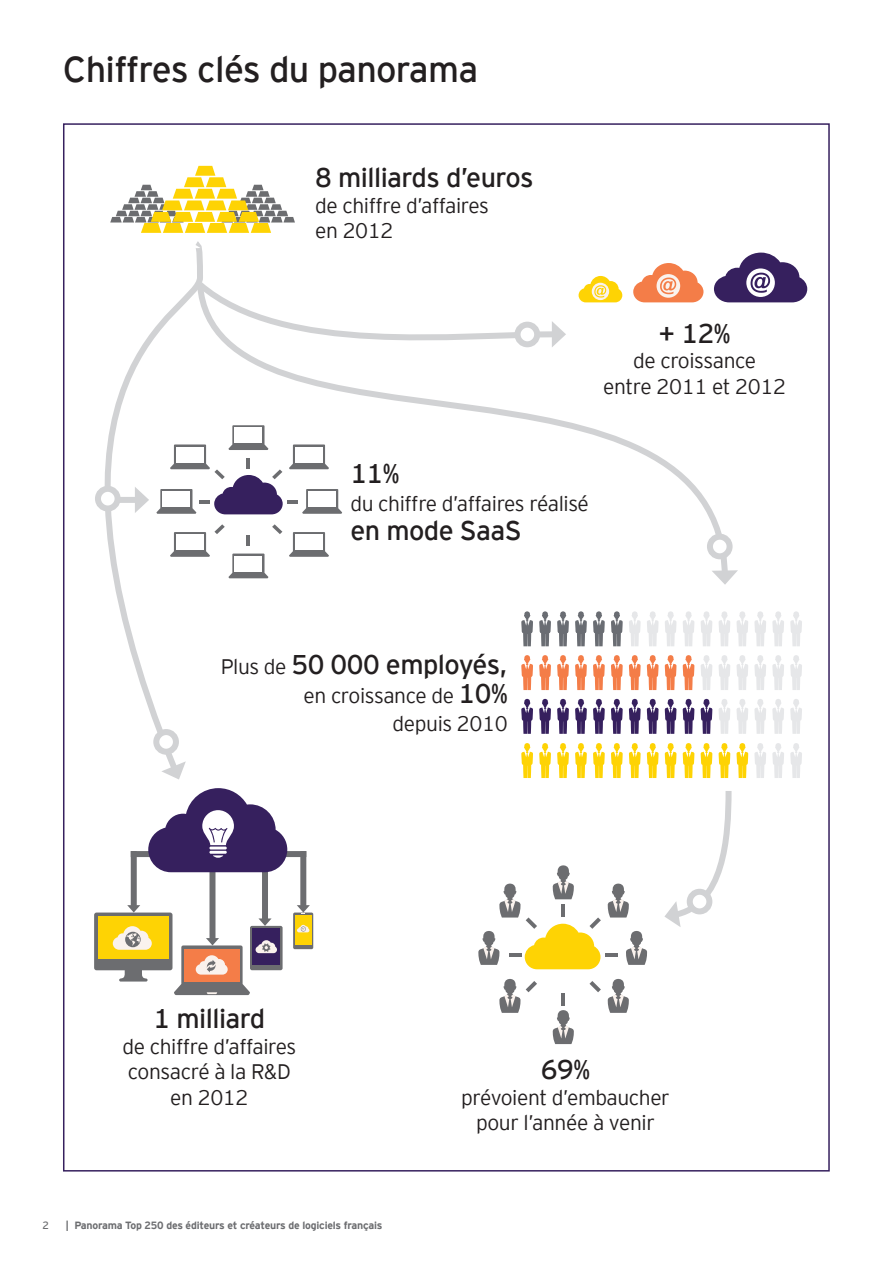
<style>
.page{position:relative;width:893px;height:1263px;background:#fff}
.page>*{position:absolute;margin:0;border:0;box-sizing:border-box;transform-origin:0 0}
.Headline_1{font:36px "EY Interstate";letter-spacing:-.02em;color:#231f20}
.EY_Signature__Cover{font:27px "EY Interstate";letter-spacing:-.02em;color:#231f20}
.EY_Signature__Cover-2{font:300 21px/25.5px "EY Interstate";letter-spacing:-.02em;color:#231f20;text-align:center}
.t1{font:700 10.5px "EY Interstate";letter-spacing:-.02em;color:#6c6d70}
.Page_No_s_Left{font:10.5px "EY Interstate";color:#6c6d70}
.s1{font-weight:300;font-size:21px}
.s2{font-weight:400;font-size:27px}
</style>
<div class="page">
<svg style="left:589px;top:981px;width:12px;height:11px"></svg>
<hr style="left:605px;top:953px;width:13px;height:4px;background:#6c6d70">
<hr style="left:561px;top:994px;width:4px;height:12px;background:#6c6d70">
<svg style="left:607px;top:883px;width:22px;height:34px"></svg>
<svg style="left:607px;top:979px;width:22px;height:34px"></svg>
<svg style="left:499px;top:979px;width:38px;height:34px"></svg>
<svg style="left:553px;top:1010px;width:21px;height:34px"></svg>
<svg style="left:626px;top:931px;width:21px;height:34px"></svg>
<svg style="left:478px;top:865px;width:123px;height:104px"></svg>
<svg style="left:293px;top:912px;width:20px;height:37px"></svg>
<div style="left:295px;top:915px;width:17px;height:29px;background:#fed304"></div>
<svg style="left:94px;top:788px;width:216px;height:207px"></svg>
<svg style="left:110px;top:166px;width:185px;height:67px"></svg>
<svg style="left:594px;top:276px;width:13px;height:2px"></svg>
<svg style="left:644px;top:263px;width:53px;height:15px"></svg>
<svg style="left:721px;top:253px;width:86px;height:49px"></svg>
<svg style="left:63px;top:241px;width:140px;height:538px"></svg>
<svg style="left:161px;top:761px;width:25px;height:18px"></svg>
<svg style="left:192px;top:276px;width:11px;height:80px"></svg>
<svg style="left:194px;top:278px;width:537px;height:304px"></svg>
<svg style="left:712px;top:570px;width:26px;height:15px"></svg>
<div style="left:710px;top:537px;width:20px;height:19px;background:#fff;border-radius:50%"></div>
<div style="left:707px;top:534px;width:26px;height:25px;border:6px solid #d1d2d4;border-radius:50%"></div>
<div style="left:98px;top:489px;width:20px;height:19px;background:#fff;border-radius:50%"></div>
<div style="left:95px;top:486px;width:26px;height:25px;border:6px solid #d1d2d4;border-radius:50%"></div>
<div style="left:156px;top:732px;width:20px;height:20px;background:#fff;border-radius:50%"></div>
<div style="left:153px;top:729px;width:26px;height:26px;border:6px solid #d1d2d4;border-radius:50%"></div>
<div style="left:517px;top:325px;width:20px;height:19px;background:#fff;border-radius:50%"></div>
<div style="left:514px;top:322px;width:26px;height:25px;border:6px solid #d1d2d4;border-radius:50%"></div>
<svg style="left:664px;top:791px;width:68px;height:136px"></svg>
<div style="left:690px;top:892px;width:19px;height:19px;background:#fff;border-radius:50%"></div>
<div style="left:687px;top:889px;width:25px;height:25px;border:6px solid #d1d2d4;border-radius:50%"></div>
<svg style="left:521px;top:611px;width:12px;height:35px"></svg>
<svg style="left:539px;top:611px;width:12px;height:35px"></svg>
<svg style="left:557px;top:611px;width:12px;height:35px"></svg>
<svg style="left:575px;top:611px;width:12px;height:35px"></svg>
<svg style="left:593px;top:611px;width:12px;height:35px"></svg>
<svg style="left:611px;top:611px;width:12px;height:35px"></svg>
<svg style="left:629px;top:611px;width:12px;height:35px"></svg>
<svg style="left:647px;top:611px;width:12px;height:35px"></svg>
<svg style="left:665px;top:611px;width:12px;height:35px"></svg>
<svg style="left:683px;top:611px;width:11px;height:35px"></svg>
<svg style="left:701px;top:611px;width:11px;height:35px"></svg>
<svg style="left:719px;top:611px;width:11px;height:35px"></svg>
<svg style="left:736px;top:611px;width:12px;height:35px"></svg>
<svg style="left:754px;top:611px;width:12px;height:35px"></svg>
<svg style="left:772px;top:611px;width:12px;height:35px"></svg>
<svg style="left:790px;top:611px;width:12px;height:35px"></svg>
<svg style="left:521px;top:655px;width:12px;height:35px"></svg>
<svg style="left:539px;top:655px;width:12px;height:35px"></svg>
<svg style="left:557px;top:655px;width:12px;height:35px"></svg>
<svg style="left:575px;top:655px;width:12px;height:35px"></svg>
<svg style="left:593px;top:655px;width:12px;height:35px"></svg>
<svg style="left:611px;top:655px;width:12px;height:35px"></svg>
<svg style="left:629px;top:655px;width:12px;height:35px"></svg>
<svg style="left:647px;top:655px;width:12px;height:35px"></svg>
<svg style="left:665px;top:655px;width:12px;height:35px"></svg>
<svg style="left:683px;top:655px;width:11px;height:35px"></svg>
<svg style="left:701px;top:655px;width:11px;height:35px"></svg>
<svg style="left:719px;top:655px;width:11px;height:35px"></svg>
<svg style="left:736px;top:655px;width:12px;height:35px"></svg>
<svg style="left:754px;top:655px;width:12px;height:35px"></svg>
<svg style="left:772px;top:655px;width:12px;height:35px"></svg>
<svg style="left:790px;top:655px;width:12px;height:35px"></svg>
<svg style="left:521px;top:699px;width:12px;height:35px"></svg>
<svg style="left:539px;top:699px;width:12px;height:35px"></svg>
<svg style="left:557px;top:699px;width:12px;height:35px"></svg>
<svg style="left:575px;top:699px;width:12px;height:35px"></svg>
<svg style="left:593px;top:699px;width:12px;height:35px"></svg>
<svg style="left:611px;top:699px;width:12px;height:35px"></svg>
<svg style="left:629px;top:699px;width:12px;height:35px"></svg>
<svg style="left:647px;top:699px;width:12px;height:35px"></svg>
<svg style="left:665px;top:699px;width:12px;height:35px"></svg>
<svg style="left:683px;top:699px;width:11px;height:35px"></svg>
<svg style="left:701px;top:699px;width:11px;height:35px"></svg>
<svg style="left:719px;top:699px;width:11px;height:35px"></svg>
<svg style="left:736px;top:699px;width:12px;height:35px"></svg>
<svg style="left:754px;top:699px;width:12px;height:35px"></svg>
<svg style="left:772px;top:699px;width:12px;height:35px"></svg>
<svg style="left:790px;top:699px;width:12px;height:35px"></svg>
<svg style="left:521px;top:743px;width:12px;height:35px"></svg>
<svg style="left:539px;top:743px;width:12px;height:35px"></svg>
<svg style="left:557px;top:743px;width:12px;height:35px"></svg>
<svg style="left:575px;top:743px;width:12px;height:35px"></svg>
<svg style="left:593px;top:743px;width:12px;height:35px"></svg>
<svg style="left:611px;top:743px;width:12px;height:35px"></svg>
<svg style="left:629px;top:743px;width:12px;height:35px"></svg>
<svg style="left:647px;top:743px;width:12px;height:35px"></svg>
<svg style="left:665px;top:743px;width:12px;height:35px"></svg>
<svg style="left:683px;top:743px;width:11px;height:35px"></svg>
<svg style="left:701px;top:743px;width:11px;height:35px"></svg>
<svg style="left:718px;top:743px;width:12px;height:35px"></svg>
<svg style="left:736px;top:743px;width:12px;height:35px"></svg>
<svg style="left:754px;top:743px;width:12px;height:35px"></svg>
<svg style="left:772px;top:743px;width:12px;height:35px"></svg>
<svg style="left:790px;top:743px;width:12px;height:35px"></svg>
<p class="Headline_1" style="left:63px;top:44px;width:417px">Chiffres clés du panorama</p>
<p class="EY_Signature__Cover" style="left:315px;top:159px;width:220px">8 milliards d’euros</p>
<p class="EY_Signature__Cover-2" style="left:315px;top:192px;width:175px;text-align:left">de chiffre d’affaires en 2012</p>
<p class="EY_Signature__Cover" style="left:659px;top:314px;width:74px">+ 12%</p>
<p class="EY_Signature__Cover-2" style="left:603px;top:347px;width:184px">de croissance<br>entre 2011 et 2012</p>
<p class="EY_Signature__Cover" style="left:350px;top:454px;width:51px">11%</p>
<p class="EY_Signature__Cover-2" style="left:350px;top:490px;width:240px">du chiffre d’affaires réalisé</p>
<p class="EY_Signature__Cover" style="left:350px;top:511px;width:173px">en mode SaaS</p>
<p class="EY_Signature__Cover" style="left:221px;top:645px;width:289px"><span class="s1">Plus de</span> 50 000 employés,</p>
<p class="EY_Signature__Cover-2" style="left:303px;top:681px;width:206px">en croissance de <span class="s2">10%</span></p>
<p class="EY_Signature__Cover-2" style="left:393px;top:710px;width:117px">depuis 2010</p>
<p class="EY_Signature__Cover" style="left:154px;top:1000px;width:113px">1 milliard</p>
<p class="EY_Signature__Cover-2" style="left:123px;top:1032px;width:175px">de chiffre d’affaires</p>
<p class="EY_Signature__Cover-2" style="left:128px;top:1058px;width:164px">consacré à la R&amp;D en 2012</p>
<p class="EY_Signature__Cover" style="left:541px;top:1051px;width:51px">69%</p>
<p class="EY_Signature__Cover-2" style="left:461px;top:1083px;width:210px">prévoient d’embaucher pour l’année à venir</p>
<p class="Page_No_s_Left" style="left:43px;top:1218px;width:8px">2</p>
<p class="t1" style="left:66px;top:1218px;width:318px">| Panorama Top 250 des éditeurs et créateurs de logiciels français</p>
</div>
